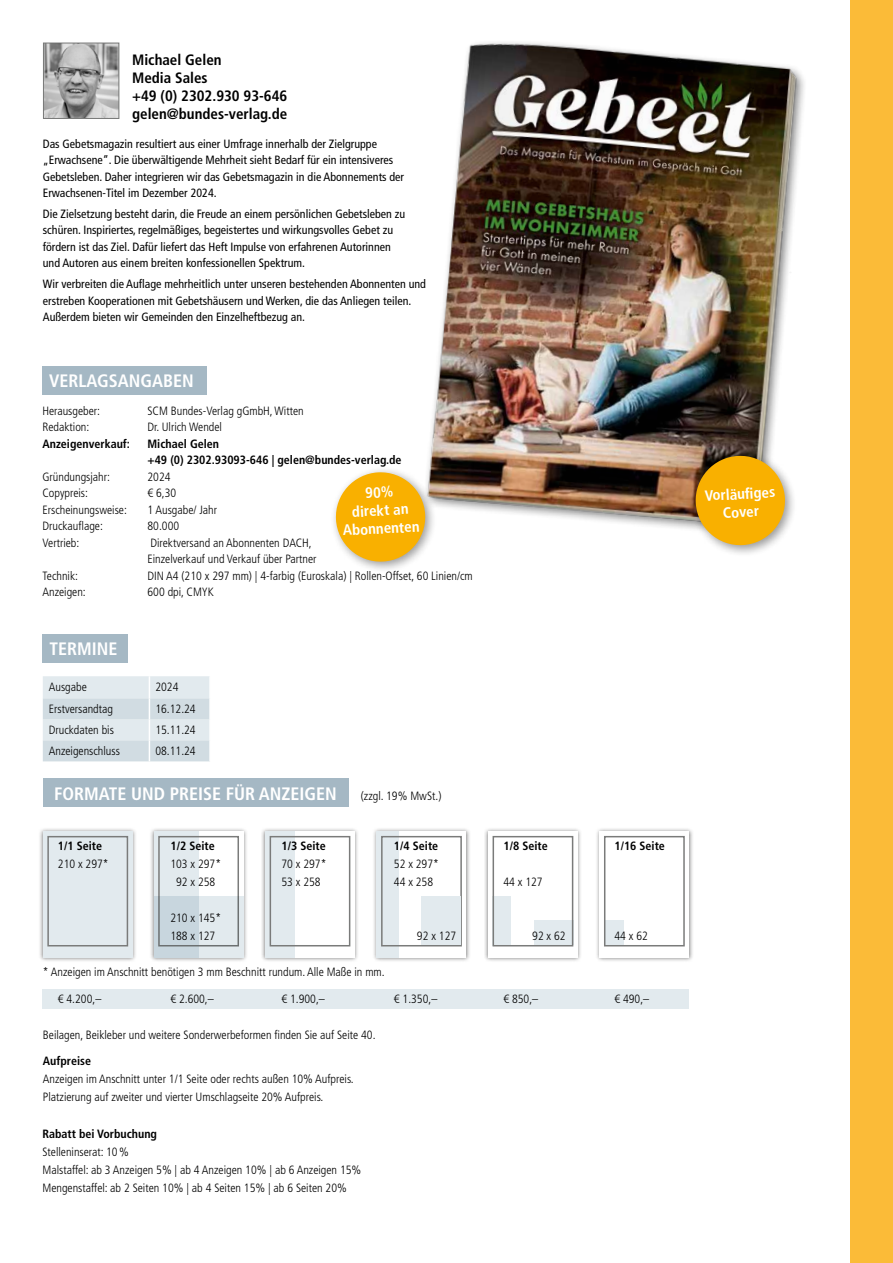
<style>
.page{position:relative;width:893px;height:1263px;background:#fff}
.page>*{position:absolute;margin:0;border:0;box-sizing:border-box;transform-origin:0 0}
.t1{font:700 condensed 18px "Frutiger LT Std";color:#fff}
.t2{font:700 condensed 15px/18px "Frutiger LT Std";color:#000}
.t3{font:700 condensed 15px/18px "Frutiger LT Std";color:#fff;text-align:center}
.t4{font:300 condensed 12px/18px "Frutiger LT Std";color:#000}
.t5{font:condensed 12px/16.5px "Frutiger LT Std";color:#000}
.t6{font:700 condensed 12px/16.5px "Frutiger LT Std";color:#000}
</style>
<div class="page">
<img style="left:428px;top:42px;width:376px;height:487px">
<div style="left:43px;top:778px;width:305px;height:29px;background:#a5b8c4"></div>
<div style="left:43px;top:989px;width:646px;height:19px;background:#e2eaee"></div>
<div style="left:38px;top:827px;width:99px;height:135px;background:#000;opacity:.5"></div>
<div style="left:43px;top:832px;width:89px;height:126px;background:#e2eaee"></div>
<div style="left:47px;top:836px;width:81px;height:110px;border:2px solid #7a7b7a"></div>
<div style="left:149px;top:827px;width:99px;height:135px;background:#000;opacity:.5"></div>
<div style="left:154px;top:832px;width:89px;height:126px;background:#fff"></div>
<div style="left:154px;top:832px;width:45px;height:126px;background:#e2eaee"></div>
<div style="left:158px;top:836px;width:81px;height:110px;border:2px solid #7a7b7a"></div>
<svg style="left:154px;top:896px;width:89px;height:62px;background:#cfdae0"></svg>
<div style="left:261px;top:827px;width:98px;height:135px;background:#000;opacity:.5"></div>
<div style="left:265px;top:832px;width:90px;height:126px;background:#fff"></div>
<div style="left:265px;top:832px;width:30px;height:126px;background:#e2eaee"></div>
<div style="left:270px;top:836px;width:80px;height:110px;border:2px solid #7a7b7a"></div>
<div style="left:372px;top:827px;width:99px;height:135px;background:#000;opacity:.5"></div>
<div style="left:377px;top:832px;width:89px;height:126px;background:#fff"></div>
<div style="left:377px;top:832px;width:22px;height:126px;background:#e2eaee"></div>
<div style="left:381px;top:836px;width:81px;height:110px;border:2px solid #7a7b7a"></div>
<div style="left:484px;top:827px;width:98px;height:135px;background:#000;opacity:.5"></div>
<div style="left:488px;top:832px;width:90px;height:126px;background:#fff"></div>
<div style="left:493px;top:896px;width:18px;height:50px;background:#e2eaee"></div>
<div style="left:534px;top:921px;width:39px;height:24px;background:#e2eaee"></div>
<div style="left:493px;top:836px;width:80px;height:110px;border:2px solid #7a7b7a"></div>
<div style="left:595px;top:827px;width:99px;height:135px;background:#000;opacity:.5"></div>
<div style="left:600px;top:832px;width:89px;height:126px;background:#fff"></div>
<div style="left:605px;top:921px;width:19px;height:24px;background:#e2eaee"></div>
<div style="left:604px;top:836px;width:81px;height:110px;border:2px solid #7a7b7a"></div>
<div style="left:421px;top:896px;width:39px;height:49px;background:#e2eaee"></div>
<div style="left:43px;top:634px;width:85px;height:29px;background:#a5b8c4"></div>
<svg style="left:43px;top:676px;width:167px;height:85px;background:#dae3e8"></svg>
<hr style="left:209px;top:740px;width:2px;height:21px;background:#fff">
<div style="left:43px;top:366px;width:164px;height:29px;background:#a5b8c4"></div>
<img style="left:45px;top:45px;width:72px;height:72px">
<div style="left:43px;top:43px;width:76px;height:76px;border:1px solid #7a7b7a"></div>
<div style="left:690px;top:450px;width:107px;height:107px;background:#000;opacity:.4"></div>
<svg style="left:694px;top:455px;width:92px;height:91px;background:#e7ae29"></svg>
<div style="left:330px;top:466px;width:107px;height:108px;background:#000;opacity:.4"></div>
<svg style="left:335px;top:471px;width:91px;height:92px;background:#f5be3b"></svg>
<div style="left:850px;top:0;width:43px;height:1263px;background:#fbbb38"></div>
<p class="t2" style="left:132px;top:51px;width:157px">Michael Gelen<br>Media Sales<br>+49 (0) 2302.930 93-646 gelen@bundes-verlag.de</p>
<p class="t5" style="left:43px;top:135px;width:363px">Das Gebetsmagazin resultiert aus einer Umfrage innerhalb der Zielgruppe „Erwachsene“. Die überwältigende Mehrheit sieht Bedarf für ein intensiveres Gebetsleben. Daher integrieren wir das Gebetsmagazin in die Abonnements der Erwachsenen-Titel im Dezember 2024.</p>
<p class="t5" style="left:43px;top:206px;width:364px">Die Zielsetzung besteht darin, die Freude an einem persönlichen Gebetsleben zu schüren. Inspiriertes, regelmäßiges, begeistertes und wirkungsvolles Gebet zu fördern ist das Ziel. Dafür liefert das Heft Impulse von erfahrenen Autorinnen und Autoren aus einem breiten konfessionellen Spektrum.</p>
<p class="t5" style="left:43px;top:276px;width:385px">Wir verbreiten die Auflage mehrheitlich unter unseren bestehenden Abonnenten und erstreben Kooperationen mit Gebetshäusern und Werken, die das Anliegen teilen.<br>Außerdem bieten wir Gemeinden den Einzelheftbezug an.</p>
<h1 class="t1" style="left:49px;top:370px;width:146px">VERLAGSANGABEN</h1>
<p class="t4" style="left:43px;top:402px;width:59px">Herausgeber:</p>
<p class="t4" style="left:148px;top:402px;width:158px">SCM Bundes-Verlag gGmbH, Witten</p>
<p class="t4" style="left:43px;top:418px;width:48px">Redaktion:</p>
<p class="t4" style="left:148px;top:418px;width:76px">Dr. Ulrich Wendel</p>
<p class="t6" style="left:43px;top:435px;width:89px">Anzeigenverkauf:</p>
<p class="t6" style="left:148px;top:435px;width:256px">Michael Gelen<br>+49 (0) 2302.93093-646 | gelen@bundes-verlag.de</p>
<p class="t4" style="left:43px;top:468px;width:69px">Gründungsjahr:</p>
<p class="t4" style="left:148px;top:468px;width:25px">2024</p>
<p class="t4" style="left:43px;top:484px;width:47px">Copypreis:</p>
<p class="t4" style="left:148px;top:484px;width:30px">€ 6,30</p>
<p class="t4" style="left:43px;top:501px;width:86px">Erscheinungsweise:</p>
<p class="t4" style="left:148px;top:501px;width:71px">1 Ausgabe/ Jahr</p>
<p class="t4" style="left:43px;top:517px;width:62px">Druckauflage:</p>
<p class="t4" style="left:148px;top:517px;width:33px">80.000</p>
<p class="t4" style="left:43px;top:534px;width:38px">Vertrieb:</p>
<p class="t4" style="left:148px;top:534px;width:171px;line-height:16.5px">Direktversand an Abonnenten DACH,<br>Einzelverkauf und Verkauf über Partner</p>
<p class="t4" style="left:43px;top:567px;width:37px">Technik:</p>
<p class="t4" style="left:148px;top:567px;width:327px">DIN A4 (210 x 297 mm) | 4-farbig (Euroskala) | Rollen-Offset, 60 Linien/cm</p>
<p class="t4" style="left:43px;top:583px;width:45px">Anzeigen:</p>
<p class="t4" style="left:148px;top:583px;width:68px">600 dpi, CMYK</p>
<p class="t3" style="left:341px;top:485px;width:78px;rotate:-3deg">90%<br>direkt an<br>Abonnenten</p>
<h1 class="t1" style="left:50px;top:638px;width:70px">TERMINE</h1>
<p class="t4" style="left:49px;top:678px;width:40px">Ausgabe</p>
<p class="t4" style="left:155px;top:678px;width:25px">2024</p>
<p class="t4" style="left:49px;top:700px;width:66px">Erstversandtag</p>
<p class="t4" style="left:155px;top:700px;width:42px">16.12.24</p>
<p class="t4" style="left:49px;top:721px;width:67px">Druckdaten bis</p>
<p class="t4" style="left:155px;top:721px;width:42px">15.11.24</p>
<p class="t4" style="left:49px;top:742px;width:73px">Anzeigenschluss</p>
<p class="t4" style="left:155px;top:742px;width:42px">08.11.24</p>
<h1 class="t1" style="left:54px;top:783px;width:284px">FORMATE UND PREISE FÜR ANZEIGEN</h1>
<p class="t4" style="left:361px;top:786px;width:82px">(zzgl. 19% MwSt.)</p>
<p class="t6" style="left:58px;top:838px;width:46px">1/1 Seite</p>
<p class="t6" style="left:170px;top:838px;width:46px">1/2 Seite</p>
<p class="t6" style="left:281px;top:838px;width:46px">1/3 Seite</p>
<p class="t6" style="left:394px;top:838px;width:46px">1/4 Seite</p>
<p class="t6" style="left:503px;top:838px;width:46px">1/8 Seite</p>
<p class="t6" style="left:614px;top:838px;width:52px">1/16 Seite</p>
<p class="t4" style="left:58px;top:855px;width:52px">210 x 297*</p>
<p class="t4" style="left:170px;top:855px;width:52px">103 x 297*</p>
<p class="t4" style="left:281px;top:855px;width:46px">70 x 297*</p>
<p class="t4" style="left:394px;top:855px;width:46px">52 x 297*</p>
<p class="t4" style="left:176px;top:873px;width:41px">92 x 258</p>
<p class="t4" style="left:281px;top:873px;width:41px">53 x 258</p>
<p class="t4" style="left:394px;top:873px;width:41px">44 x 258</p>
<p class="t4" style="left:503px;top:873px;width:41px">44 x 127</p>
<p class="t4" style="left:170px;top:909px;width:52px">210 x 145*<br>188 x 127</p>
<p class="t4" style="left:417px;top:927px;width:41px">92 x 127</p>
<p class="t4" style="left:532px;top:927px;width:35px">92 x 62</p>
<p class="t4" style="left:614px;top:927px;width:35px">44 x 62</p>
<p class="t4" style="left:43px;top:963px;width:343px">* Anzeigen im Anschnitt benötigen 3 mm Beschnitt rundum. Alle Maße in mm.</p>
<p class="t4" style="left:58px;top:990px;width:45px">€ 4.200,–</p>
<p class="t4" style="left:170px;top:990px;width:45px">€ 2.600,–</p>
<p class="t4" style="left:281px;top:990px;width:45px">€ 1.900,–</p>
<p class="t4" style="left:394px;top:990px;width:45px">€ 1.350,–</p>
<p class="t4" style="left:503px;top:990px;width:36px">€ 850,–</p>
<p class="t4" style="left:614px;top:990px;width:36px">€ 490,–</p>
<p class="t4" style="left:43px;top:1026px;width:334px">Beilagen, Beikleber und weitere Sonderwerbeformen finden Sie auf Seite 40.</p>
<p class="t6" style="left:43px;top:1053px;width:50px">Aufpreise</p>
<p class="t4" style="left:43px;top:1070px;width:312px">Anzeigen im Anschnitt unter 1/1 Seite oder rechts außen 10% Aufpreis.<br>Platzierung auf zweiter und vierter Umschlagseite 20% Aufpreis.</p>
<p class="t6" style="left:43px;top:1125px;width:116px">Rabatt bei Vorbuchung</p>
<p class="t4" style="left:43px;top:1143px;width:320px">Stelleninserat: 10%<br>Malstaffel: ab 3 Anzeigen 5% | ab 4 Anzeigen 10% | ab 6 Anzeigen 15%<br>Mengenstaffel: ab 2 Seiten 10% | ab 4 Seiten 15% | ab 6 Seiten 20%</p>
<p class="t3" style="left:704px;top:487px;width:72px;rotate:-3deg">Vorläufi ges<br>Cover</p>
</div>
